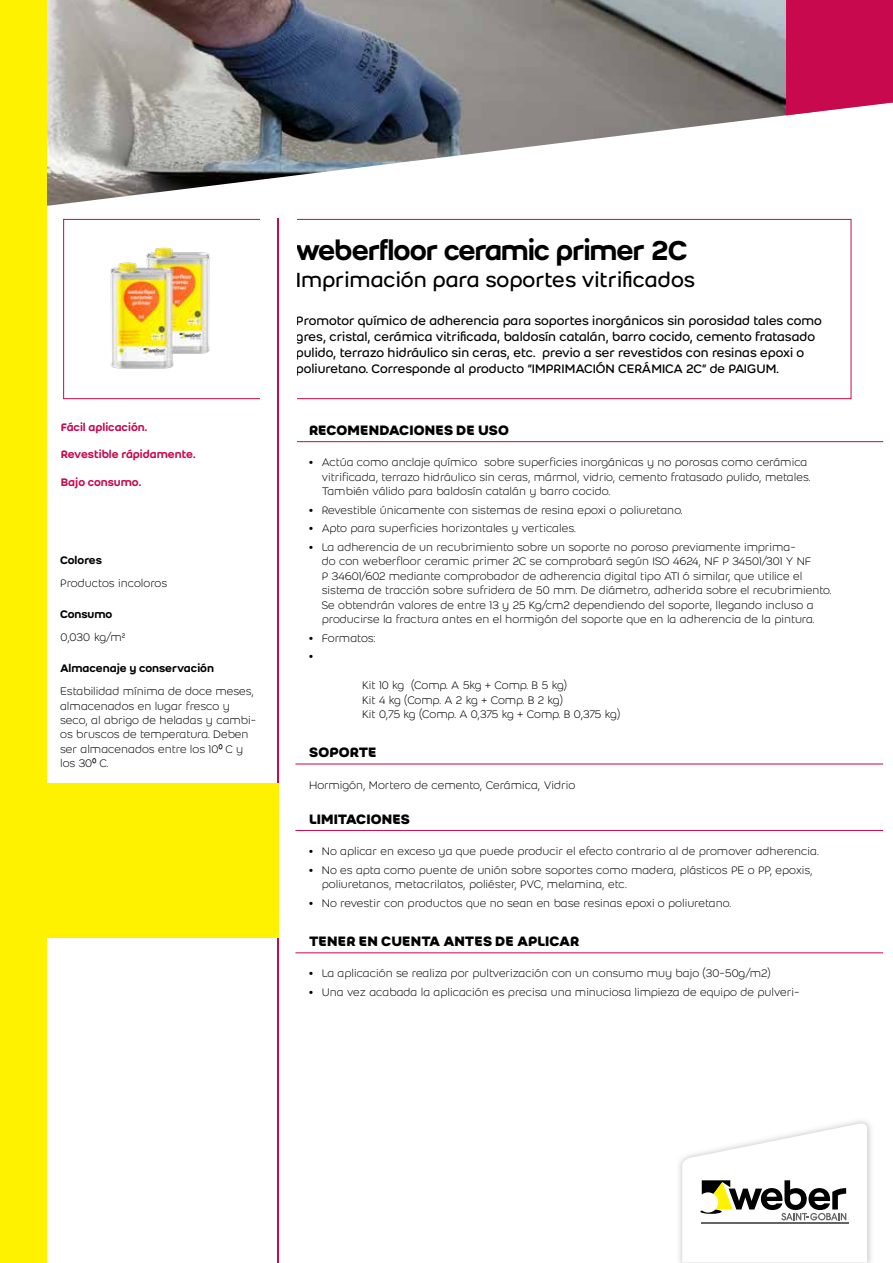
<style>
.page{position:relative;width:893px;height:1263px;background:#fff}
.page>*{position:absolute;margin:0;border:0;box-sizing:border-box;transform-origin:0 0}
.t1{font:30px "Weber Name";color:#000}
.t2{font:22.5px "Weber";color:#000}
.t3{font:700 15px "Weber";letter-spacing:.01em;color:#000}
.t4{font:13.5px/16.2px "Weber";color:#000}
.t5{font:300 12px/14.4px "Weber";color:#000}
.t6{font:300 12px/14.4px "Weber";letter-spacing:-.02em;color:#000}
.t7{font:500 12px "Weber";color:#c8094e}
.t8{font:500 12px "Weber";color:#000}
.s1{font-weight:700}
</style>
<div class="page">
<hr style="left:277px;top:1075px;width:2px;height:188px;background:#c8094e">
<img style="left:46px;top:0;width:743px;height:212px">
<hr style="left:295px;top:441px;width:588px;height:1px;background:#c8094e">
<hr style="left:295px;top:764px;width:588px;height:1px;background:#c8094e">
<hr style="left:295px;top:830px;width:588px;height:1px;background:#c8094e">
<hr style="left:295px;top:952px;width:588px;height:1px;background:#c8094e">
<img style="left:110px;top:247px;width:100px;height:122px">
<div style="left:63px;top:219px;width:788px;height:180px;border:1px solid #c8094e"></div>
<div style="left:260px;top:218px;width:36px;height:389px;background:#fff"></div>
<hr style="left:277px;top:218px;width:2px;height:990px;background:#c8094e">
<div style="left:46px;top:783px;width:233px;height:155px;background:#fff200"></div>
<div style="left:0;top:0;width:46px;height:1263px;background:#fff200"></div>
<div style="left:786px;top:0;width:107px;height:115px;background:#c8094e"></div>
<img style="left:679px;top:1120px;width:192px;height:143px">
<svg style="left:682px;top:1122px;width:185px;height:140px"></svg>
<p class="t7" style="left:61px;top:419px;width:88px">Fácil aplicación.</p>
<p class="t7" style="left:61px;top:446px;width:136px">Revestible rápidamente.</p>
<p class="t7" style="left:61px;top:473px;width:82px">Bajo consumo.</p>
<p class="t8" style="left:60px;top:551px;width:43px">Colores</p>
<p class="t5" style="left:60px;top:575px;width:109px">Productos incoloros</p>
<p class="t8" style="left:60px;top:605px;width:54px">Consumo</p>
<p class="t5" style="left:61px;top:629px;width:67px">0,030 kg/m²</p>
<p class="t8" style="left:60px;top:659px;width:156px">Almacenaje y conservación</p>
<p class="t5" style="left:60px;top:684px;width:198px">Estabilidad mínima de doce meses, almacenados en lugar fresco y seco, al abrigo de heladas y cambi&shy;os bruscos de temperatura. Deben ser almacenados entre los 10ºC y los 30ºC.</p>
<h1 class="t1" style="left:296px;top:228px;width:392px">weberfloor ceramic primer 2C</h1>
<h2 class="t2" style="left:296px;top:264px;width:401px">Imprimación para soportes vitrificados</h2>
<p class="t4" style="left:296px;top:312px;width:528px">Promotor químico de adherencia para soportes inorgánicos sin porosidad tales como gres, cristal, cerámica vitrificada, baldosín catalán, barro cocido, cemento fratasado pulido, terrazo hidráulico sin ceras, etc. previo a ser revestidos con resinas epoxi o poliuretano. Corresponde al producto “IMPRIMACIÓN CERÁMICA 2C” de PAIGUM.</p>
<p class="t3" style="left:309px;top:419px;width:201px">RECOMENDACIONES DE USO</p>
<p class="t5" style="left:322px;top:455px;width:490px;text-indent:-13px"><span class="s1">•</span> Actúa como anclaje químico sobre superficies inorgánicas y no porosas como cerámica vitrificada, terrazo hidráulico sin ceras, mármol, vidrio, cemento fratasado pulido, metales.<br>También válido para baldosín catalán y barro cocido.</p>
<p class="t5" style="left:309px;top:502px;width:375px"><span class="s1">•</span> Revestible únicamente con sistemas de resina epoxi o poliuretano.</p>
<p class="t5" style="left:309px;top:521px;width:268px"><span class="s1">•</span> Apto para superficies horizontales y verticales.</p>
<p class="t5" style="left:322px;top:540px;width:511px;text-indent:-13px"><span class="s1">•</span> La adherencia de un recubrimiento sobre un soporte no poroso previamente imprima-<br>do con weberfloor ceramic primer 2C se comprobará según ISO 4624, NF P 34501/301 Y NF<br>P 34601/602 mediante comprobador de adherencia digital tipo ATI ó similar, que utilice el sistema de tracción sobre sufridera de 50 mm. De diámetro, adherida sobre el recubrimiento.<br>Se obtendrán valores de entre 13 y 25 Kg/cm2 dependiendo del soporte, llegando incluso a producirse la fractura antes en el hormigón del soporte que en la adherencia de la pintura.</p>
<p class="t5" style="left:309px;top:628px;width:68px;line-height:18.6px"><span class="s1">•</span> Formatos: <span class="s1">•</span></p>
<p class="t6" style="left:362px;top:678px;width:260px">Kit 10 kg (Comp. A 5kg + Comp. B 5 kg)<br>Kit 4 kg (Comp. A 2 kg + Comp. B 2 kg)<br>Kit 0,75 kg (Comp. A 0,375 kg + Comp. B 0,375 kg)</p>
<p class="t3" style="left:309px;top:741px;width:69px">SOPORTE</p>
<p class="t5" style="left:309px;top:777px;width:268px">Hormigón, Mortero de cemento, Cerámica, Vidrio</p>
<p class="t3" style="left:309px;top:807px;width:102px">LIMITACIONES</p>
<p class="t5" style="left:309px;top:844px;width:511px"><span class="s1">•</span> No aplicar en exceso ya que puede producir el efecto contrario al de promover adherencia.</p>
<p class="t5" style="left:322px;top:862px;width:492px;text-indent:-13px"><span class="s1">•</span> No es apta como puente de unión sobre soportes como madera, plásticos PE o PP, epoxis, poliuretanos, metacrilatos, poliéster, PVC, melamina, etc.</p>
<p class="t5" style="left:309px;top:895px;width:423px"><span class="s1">•</span> No revestir con productos que no sean en base resinas epoxi o poliuretano.</p>
<p class="t3" style="left:309px;top:930px;width:272px">TENER EN CUENTA ANTES DE APLICAR</p>
<p class="t5" style="left:309px;top:966px;width:463px"><span class="s1">•</span> La aplicación se realiza por pultverización con un consumo muy bajo (30-50g/m2)</p>
<p class="t5" style="left:309px;top:985px;width:492px"><span class="s1">•</span> Una vez acabada la aplicación es precisa una minuciosa limpieza de equipo de pulveri-</p>
</div>
